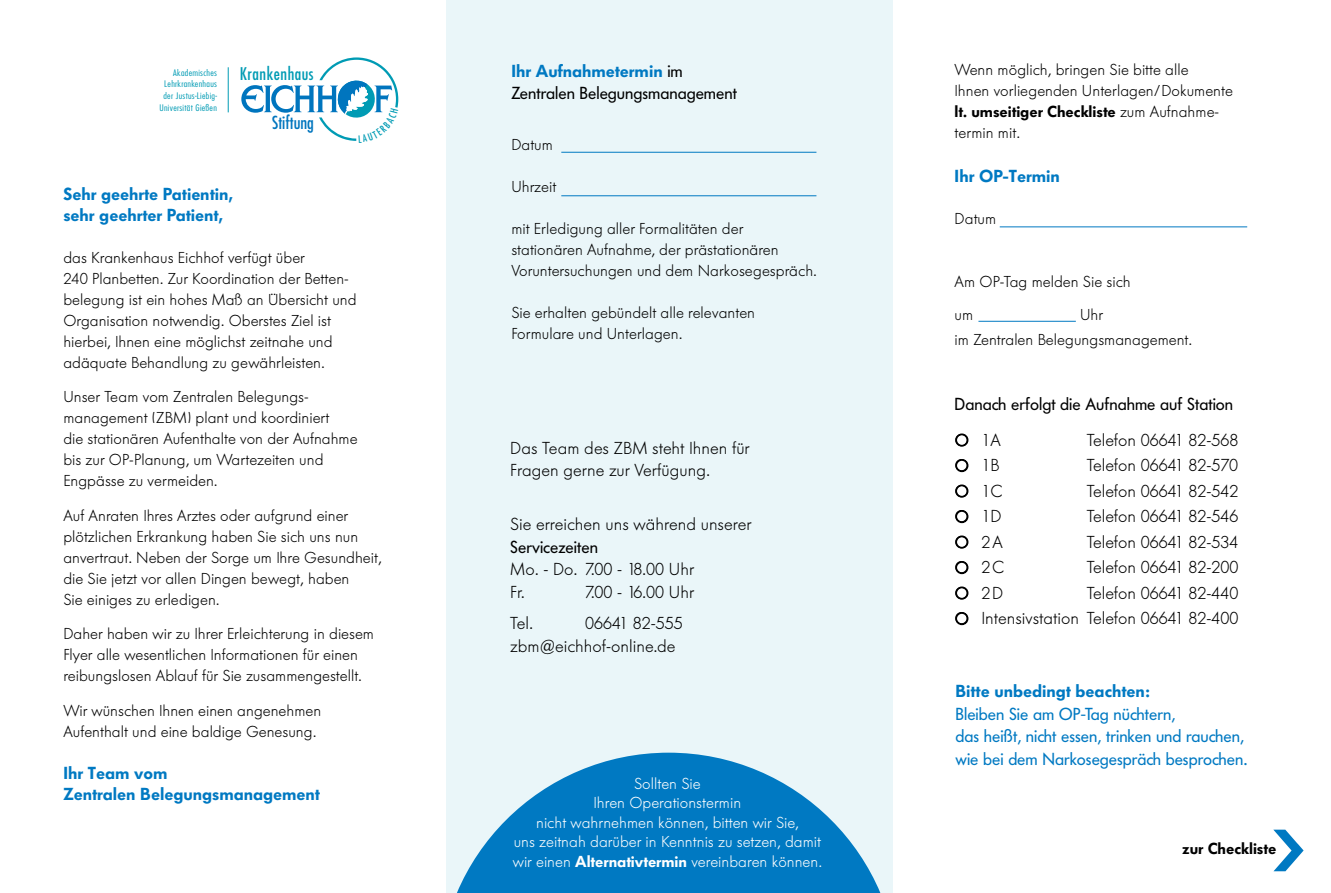
<style>
.page{position:relative;width:1331px;height:893px;background:#fff}
.page>*{position:absolute;margin:0;border:0;box-sizing:border-box;transform-origin:0 0}
.t1{font:condensed 17.55px "Futura";color:#0075be}
.t2{font:300 17.25px/22.5px "Futura BQ";color:#000}
.t3{font:600 17.25px/21px "Futura BQ";color:#0079c2}
.t4{font:17.25px/22.5px "Futura BQ";color:#0079c2}
.t5{font:17.25px/22.5px "Futura BQ";color:#000}
.t6{font:condensed 17.1px "Futura";letter-spacing:.03em;color:#009bb4}
.t7{font:300 15.75px/21px "Futura BQ";color:#000}
.t8{font:300 15.75px/19.5px "Futura BQ";color:#fff;text-align:center}
.t9{font:600 15.75px "Futura BQ";color:#000}
.t10{font:300 condensed 8.85px/11.7px "Futura";letter-spacing:.03em;color:#009bb4;text-align:right;scale:1.15 1}
.s1{font-weight:600;color:#0079c2}
.s2{font-weight:600}
</style>
<div class="page">
<div style="left:446px;top:0;width:447px;height:893px;background:#eaf6f9"></div>
<hr style="left:561px;top:152px;width:255px;height:1px;background:#0079c2">
<hr style="left:561px;top:196px;width:255px;height:1px;background:#0079c2">
<hr style="left:1000px;top:227px;width:247px;height:1px;background:#0079c2">
<hr style="left:978px;top:321px;width:98px;height:1px;background:#0079c2">
<svg style="left:457px;top:753px;width:424px;height:140px;fill:#0079c2"></svg>
<svg style="left:1273px;top:830px;width:30px;height:41px"></svg>
<hr style="left:228px;top:67px;width:1px;height:45px;background:#009bb4">
<svg style="left:241px;top:57px;width:157px;height:84px"></svg>
<p class="t10" style="left:159px;top:66px;width:52px">Akademisches<br>Lehrkrankenhaus der Justus-Liebig-<br>Universität Gießen</p>
<p class="t6" style="left:240px;top:63px;width:75px">Krankenhaus</p>
<p class="t1" style="left:272px;top:112px;width:43px">Stiftung</p>
<p class="t3" style="left:63px;top:184px;width:171px">Sehr geehrte Patientin, sehr geehrter Patient,</p>
<p class="t7" style="left:63px;top:247px;width:295px">das Krankenhaus Eichhof verfügt über<br>240 Planbetten. Zur Koordination der Betten&shy;belegung ist ein hohes Maß an Übersicht und Organisation notwendig. Oberstes Ziel ist hierbei, Ihnen eine möglichst zeitnahe und adäquate Behandlung zu gewährleisten.</p>
<p class="t7" style="left:63px;top:387px;width:296px">Unser Team vom Zentralen Belegungs&shy;management (ZBM) plant und koordiniert<br>die stationären Aufenthalte von der Aufnahme bis zur OP-Planung, um Wartezeiten und Engpässe zu vermeiden.</p>
<p class="t7" style="left:63px;top:505px;width:320px">Auf Anraten Ihres Arztes oder aufgrund einer plötzlichen Erkrankung haben Sie sich uns nun anvertraut. Neben der Sorge um Ihre Gesundheit, die Sie jetzt vor allen Dingen bewegt, haben<br>Sie einiges zu erledigen.</p>
<p class="t7" style="left:63px;top:623px;width:312px">Daher haben wir zu Ihrer Erleichterung in diesem<br>Flyer alle wesentlichen Informationen für einen reibungslosen Ablauf für Sie zusammengestellt.</p>
<p class="t7" style="left:63px;top:700px;width:259px">Wir wünschen Ihnen einen angenehmen<br>Aufenthalt und eine baldige Genesung.</p>
<p class="t3" style="left:63px;top:763px;width:258px">Ihr Team vom<br>Zentralen Belegungsmanagement</p>
<p class="t5" style="left:511px;top:59px;width:227px"><span class="s1">Ihr Aufnahmetermin</span> im<br>Zentralen Belegungsmanagement</p>
<p class="t7" style="left:511px;top:134px;width:43px">Datum</p>
<p class="t7" style="left:511px;top:176px;width:46px">Uhrzeit</p>
<p class="t7" style="left:511px;top:218px;width:307px">mit Erledigung aller Formalitäten der stationären Aufnahme, der prästationären<br>Voruntersuchungen und dem Narkosegespräch.</p>
<p class="t7" style="left:511px;top:302px;width:245px">Sie erhalten gebündelt alle relevanten<br>Formulare und Unterlagen.</p>
<p class="t2" style="left:510px;top:437px;width:241px">Das Team des ZBM steht Ihnen für<br>Fragen gerne zur Verfügung.</p>
<p class="t2" style="left:510px;top:513px;width:243px">Sie erreichen uns während unserer</p>
<p class="t5" style="left:510px;top:536px;width:89px">Servicezeiten</p>
<p class="t2" style="left:510px;top:558px;width:185px">Mo. - Do. 7.00 - 18.00 Uhr<br>Fr.</p>
<p class="t2" style="left:585px;top:581px;width:110px">7.00 - 16.00 Uhr</p>
<p class="t2" style="left:510px;top:612px;width:24px">Tel.</p>
<p class="t2" style="left:510px;top:612px;width:174px;text-indent:75px">06641 82-555 zbm@eichhof-online.de</p>
<p class="t8" style="left:513px;top:774px;width:311px">Sollten Sie<br>Ihren Operationstermin<br>nicht wahrnehmen können, bitten wir Sie,<br>uns zeitnah darüber in Kenntnis zu setzen, damit wir einen <span class="s2">Alternativtermin</span> vereinbaren können.</p>
<p class="t7" style="left:955px;top:60px;width:280px">Wenn möglich, bringen Sie bitte alle<br>Ihnen vorliegenden Unterlagen/Dokumente <span class="s2">lt. umseitiger Checkliste</span> zum Aufnahme&shy;termin mit.</p>
<p class="t3" style="left:955px;top:166px;width:107px">Ihr OP-Termin</p>
<p class="t7" style="left:955px;top:208px;width:43px">Datum</p>
<p class="t7" style="left:955px;top:265px;width:178px;line-height:33px">Am OP-Tag melden Sie sich um</p>
<p class="t7" style="left:955px;top:302px;width:239px;line-height:25.5px;text-indent:125px">Uhr<br>im Zentralen Belegungsmanagement.</p>
<p class="t5" style="left:955px;top:393px;width:280px">Danach erfolgt die Aufnahme auf Station</p>
<p class="t2" style="left:982px;top:429px;width:21px">1A</p>
<p class="t2" style="left:1087px;top:429px;width:153px">Telefon 06641 82-568</p>
<p class="t2" style="left:982px;top:454px;width:19px">1B</p>
<p class="t2" style="left:1087px;top:454px;width:153px">Telefon 06641 82-570</p>
<p class="t2" style="left:982px;top:480px;width:23px">1C</p>
<p class="t2" style="left:1087px;top:480px;width:153px">Telefon 06641 82-542</p>
<p class="t2" style="left:982px;top:505px;width:22px">1D</p>
<p class="t2" style="left:1087px;top:505px;width:153px">Telefon 06641 82-546</p>
<p class="t2" style="left:982px;top:531px;width:23px">2A</p>
<p class="t2" style="left:1087px;top:531px;width:153px">Telefon 06641 82-534</p>
<p class="t2" style="left:982px;top:556px;width:24px">2C</p>
<p class="t2" style="left:1087px;top:556px;width:153px">Telefon 06641 82-200</p>
<p class="t2" style="left:982px;top:582px;width:23px">2D</p>
<p class="t2" style="left:982px;top:580px;width:258px;line-height:25.5px;text-align:right">Telefon 06641 82-440<br>Intensivstation Telefon 06641 82-400</p>
<p class="t3" style="left:955px;top:681px;width:196px">Bitte unbedingt beachten:</p>
<p class="t4" style="left:955px;top:703px;width:293px">Bleiben Sie am OP-Tag nüchtern,<br>das heißt, nicht essen, trinken und rauchen, wie bei dem Narkosegespräch besprochen.</p>
<p class="t9" style="left:1182px;top:839px;width:96px">zur Checkliste</p>
</div>
